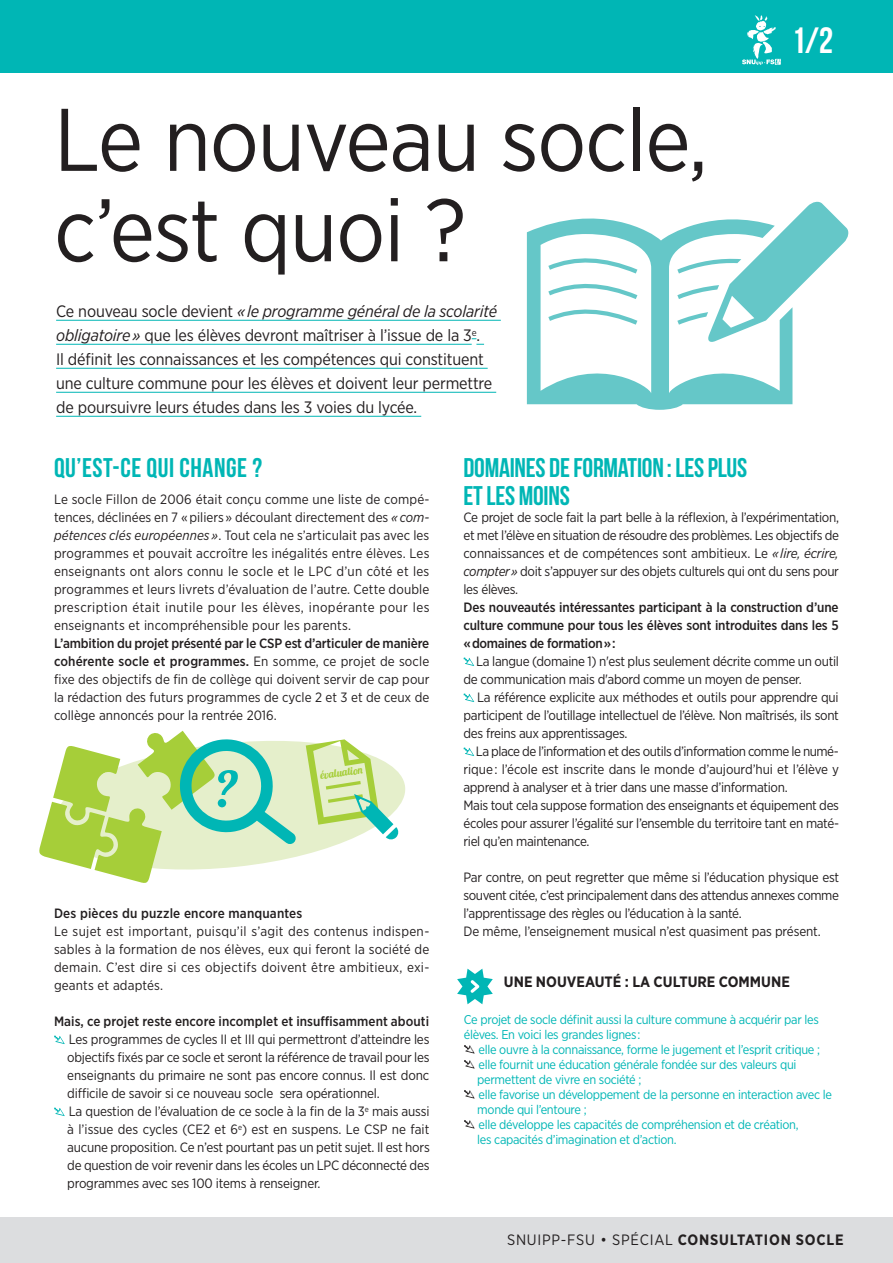
<style>
.page{position:relative;width:893px;height:1263px;background:#fff}
.page>*{position:absolute;margin:0;border:0;box-sizing:border-box;transform-origin:0 0}
.t1{font:88.65px/90.4px "Gotham Narrow";letter-spacing:-.015em;color:#231f20}
.t2{font:36.6px "Bebas Neue";color:#fff}
.t3{font:27px/28.5px "Bebas Neue";letter-spacing:-.01em;color:#00b6b5}
.t4{font:27px "Bebas Neue";letter-spacing:.02em;color:#00b6b5}
.t5{font:16.5px/24px "Gotham Narrow";letter-spacing:-.01em;color:#231f20}
.t6{font:15px "Gotham Narrow";letter-spacing:.05em;color:#231f20}
.t7{font:700 15px "Gotham Narrow";color:#231f20}
.t8{font:13.5px/18px "Gotham Narrow";letter-spacing:-.02em;color:#231f20;text-align:justify}
.t9{font:500 13.5px/18px "Gotham Narrow";letter-spacing:.005em;color:#231f20;text-align:justify}
.t10{font:12.75px/15px "Gotham Narrow";letter-spacing:-.025em;color:#00b6b5}
.t11{font:10.8px "Lobster 1.4";color:#a6ce39}
.s1{font-style:italic}
.s2{font-weight:500}
.s3{font-weight:700}
</style>
<div class="page">
<hr style="left:56px;top:320px;width:445px;height:1px;background:#00b6b5">
<hr style="left:56px;top:344px;width:416px;height:1px;background:#00b6b5">
<svg style="left:472px;top:338px;width:12px;height:7px"></svg>
<hr style="left:56px;top:368px;width:432px;height:1px;background:#00b6b5">
<hr style="left:56px;top:392px;width:440px;height:1px;background:#00b6b5">
<hr style="left:56px;top:416px;width:365px;height:1px;background:#00b6b5">
<svg style="left:527px;top:218px;width:265px;height:192px"></svg>
<svg style="left:677px;top:201px;width:172px;height:142px"></svg>
<div style="left:0;top:0;width:893px;height:72px;background:#00b6b5"></div>
<svg style="left:742px;top:15px;width:39px;height:50px"></svg>
<svg style="left:54px;top:1035px;width:11px;height:9px"></svg>
<svg style="left:54px;top:1107px;width:11px;height:9px"></svg>
<svg style="left:463px;top:657px;width:11px;height:9px"></svg>
<svg style="left:463px;top:693px;width:11px;height:9px"></svg>
<svg style="left:463px;top:747px;width:11px;height:9px"></svg>
<svg style="left:464px;top:1045px;width:11px;height:8px"></svg>
<svg style="left:464px;top:1060px;width:11px;height:8px"></svg>
<svg style="left:464px;top:1090px;width:11px;height:8px"></svg>
<svg style="left:464px;top:1120px;width:11px;height:8px"></svg>
<svg style="left:457px;top:969px;width:36px;height:35px"></svg>
<svg style="left:39px;top:731px;width:360px;height:152px"></svg>
<div style="left:0;top:1217px;width:893px;height:46px;background:#dcdddf"></div>
<h1 class="t1" style="left:54px;top:93px;width:656px">Le nouveau socle, c’est quoi ?</h1>
<p class="t5" style="left:56px;top:299px;width:443px">Ce nouveau socle devient <span class="s1">« le programme général de la scolarité obligatoire »</span> que les élèves devront maîtriser à l’issue de la 3<sup>e</sup>.<br>Il définit les connaissances et les compétences qui constituent une culture commune pour les élèves et doivent leur permettre de poursuivre leurs études dans les 3 voies du lycée.</p>
<h2 class="t2" style="left:791px;top:20px;width:43px">1/2</h2>
<h3 class="t4" style="left:54px;top:453px;width:210px">QU’EST-CE QUI CHANGE ?</h3>
<p class="t8" style="left:54px;top:490px;width:377px">Le socle Fillon de 2006 était conçu comme une liste de compé&shy;tences, déclinées en 7 « piliers » découlant directement des <span class="s1">« com&shy;pétences clés européennes »</span>. Tout cela ne s’articulait pas avec les programmes et pouvait accroître les inégalités entre élèves. Les enseignants ont alors connu le socle et le LPC d’un côté et les programmes et leurs livrets d’évaluation de l’autre. Cette double prescription était inutile pour les élèves, inopérante pour les enseignants et incompréhensible pour les parents.</p>
<p class="t8" style="left:54px;top:634px;width:377px"><span class="s2">L’ambition du projet présenté par le CSP est d’articuler de manière cohérente socle et programmes.</span> En somme, ce projet de socle fixe des objectifs de fin de collège qui doivent servir de cap pour la rédaction des futurs programmes de cycle 2 et 3 et de ceux de collège annoncés pour la rentrée 2016.</p>
<p class="t11" style="left:319px;top:769px;width:44px;rotate:-8deg">évaluation</p>
<p class="t9" style="left:54px;top:904px;width:250px">Des pièces du puzzle encore manquantes</p>
<p class="t8" style="left:54px;top:922px;width:377px">Le sujet est important, puisqu’il s’agit des contenus indispen&shy;sables à la formation de nos élèves, eux qui feront la société de demain. C’est dire si ces objectifs doivent être ambitieux, exi&shy;geants et adaptés.</p>
<p class="t9" style="left:54px;top:1012px;width:377px">Mais, ce projet reste encore incomplet et insuffisamment abouti</p>
<p class="t8" style="left:67px;top:1030px;width:364px;text-align:left">Les programmes de cycles II et III qui permettront d’atteindre les objectifs fixés par ce socle et seront la référence de travail pour les enseignants du primaire ne sont pas encore connus. Il est donc difficile de savoir si ce nouveau socle sera opérationnel.<br>La question de l’évaluation de ce socle à la fin de la 3<sup>e</sup> mais aussi à l’issue des cycles (CE2 et 6<sup>e</sup>) est en suspens. Le CSP ne fait aucune proposition. Ce n’est pourtant pas un petit sujet. Il est hors de question de voir revenir dans les écoles un LPC déconnecté des programmes avec ses 100 items à renseigner.</p>
<h3 class="t3" style="left:463px;top:453px;width:285px">DOMAINES DE FORMATION: LES PLUS<br>ET LES MOINS</h3>
<p class="t8" style="left:463px;top:508px;width:377px">Ce projet de socle fait la part belle à la réflexion, à l’expérimentation, et met l’élève en situation de résoudre des problèmes. Les objectifs de connaissances et de compétences sont ambitieux. Le <span class="s1">« lire, écrire, compter »</span> doit s’appuyer sur des objets culturels qui ont du sens pour les élèves.</p>
<p class="t9" style="left:463px;top:598px;width:377px">Des nouveautés intéressantes participant à la construction d’une culture commune pour tous les élèves sont introduites dans les 5 « domaines de formation » :</p>
<p class="t8" style="left:463px;top:652px;width:377px;text-indent:13px">La langue (domaine 1) n'est plus seulement décrite comme un outil de communication mais d'abord comme un moyen de penser.</p>
<p class="t8" style="left:463px;top:688px;width:377px;text-indent:14px">La référence explicite aux méthodes et outils pour apprendre qui participent de l’outillage intellectuel de l’élève. Non maîtrisés, ils sont des freins aux apprentissages.</p>
<p class="t8" style="left:463px;top:742px;width:377px;text-align:left;text-indent:12px">La place de l’information et des outils d’information comme le numé&shy;rique : l’école est inscrite dans le monde d’aujourd’hui et l’élève y apprend à analyser et à trier dans une masse d’information.<br>Mais tout cela suppose formation des enseignants et équipement des écoles pour assurer l’égalité sur l’ensemble du territoire tant en maté&shy;riel qu’en maintenance.</p>
<p class="t8" style="left:463px;top:868px;width:377px;text-align:left">Par contre, on peut regretter que même si l’éducation physique est souvent citée, c’est principalement dans des attendus annexes comme l’apprentissage des règles ou l’éducation à la santé.<br>De même, l’enseignement musical n’est quasiment pas présent.</p>
<p class="t7" style="left:504px;top:972px;width:287px">UNE NOUVEAUTÉ : LA CULTURE COMMUNE</p>
<p class="t10" style="left:464px;top:1011px;width:356px">Ce projet de socle définit aussi la culture commune à acquérir par les élèves. En voici les grandes lignes :</p>
<p class="t10" style="left:477px;top:1041px;width:356px">elle ouvre à la connaissance, forme le jugement et l’esprit critique ; elle fournit une éducation générale fondée sur des valeurs qui permettent de vivre en société ;<br>elle favorise un développement de la personne en interaction avec le monde qui l’entoure ;<br>elle développe les capacités de compréhension et de création,<br>les capacités d’imagination et d’action.</p>
<p class="t6" style="left:507px;top:1230px;width:338px">SNUIPP-FSU • Spécial <span class="s3">CONSULTATION SOCLE</span></p>
</div>
